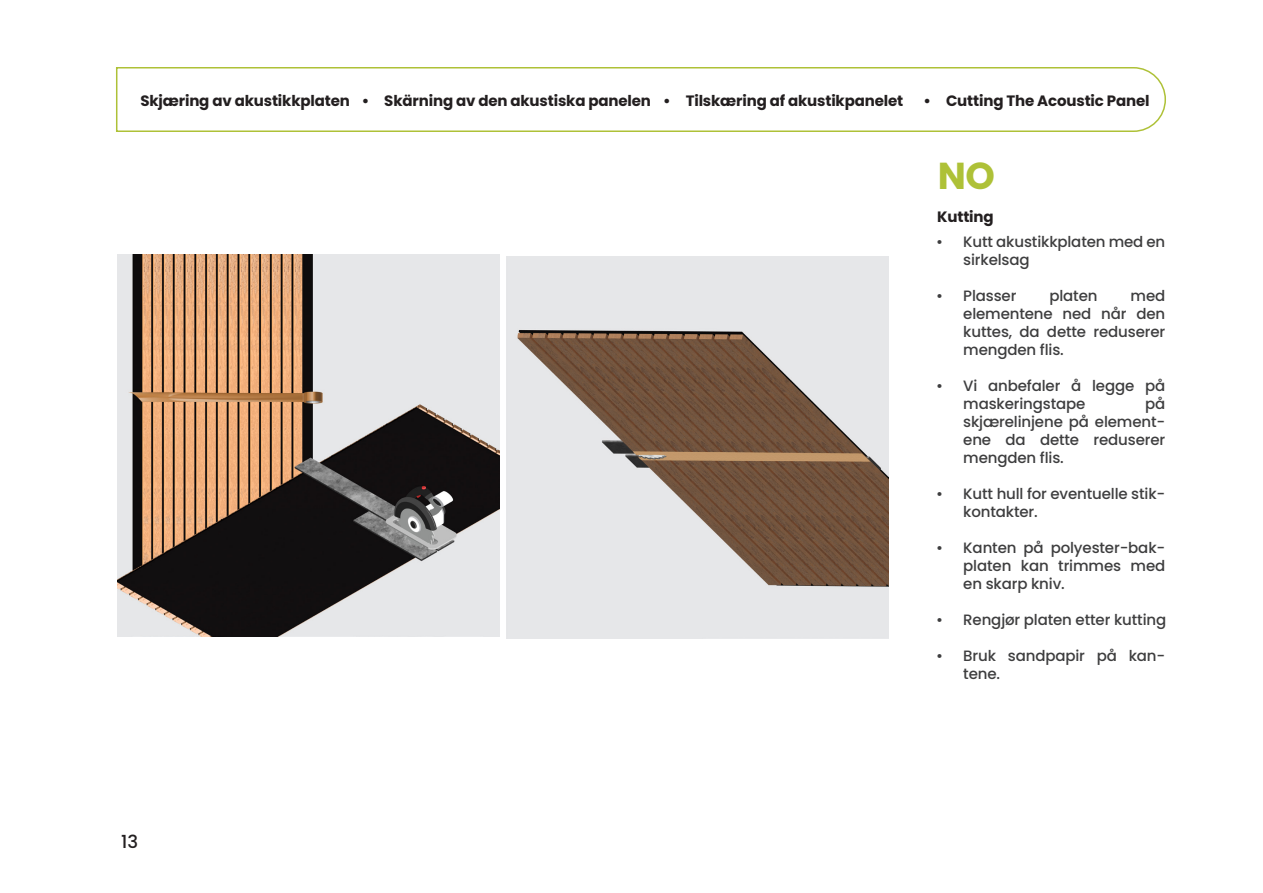
<style>
.page{position:relative;width:1263px;height:893px;background:#fff}
.page>*{position:absolute;margin:0;border:0;box-sizing:border-box;transform-origin:0 0}
.t1{font:700 37.5px "Poppins";color:#aec137}
.t2{font:500 18px "Poppins";color:#231f20}
.t3{font:500 15px/18px "Poppins";letter-spacing:-.01em;color:#3e3e3f}
.t4{font:700 15px "Poppins";letter-spacing:-.01em;color:#231f20}
</style>
<div class="page">
<svg style="left:116px;top:67px;width:1050px;height:65px"></svg>
<img style="left:117px;top:255px;width:382px;height:382px">
<img style="left:507px;top:256px;width:382px;height:382px">
<p class="t4" style="left:140px;top:92px;width:764px">Skjæring av akustikkplaten • Skärning av den akustiska panelen • Tilskæring af akustikpanelet</p>
<p class="t4" style="left:923px;top:92px;width:228px">• Cutting The Acoustic Panel</p>
<h1 class="t1" style="left:938px;top:154px;width:59px">NO</h1>
<p class="t4" style="left:937px;top:208px;width:58px">Kutting</p>
<p class="t2" style="left:121px;top:831px;width:18px">13</p>
<p class="t3" style="left:963px;top:233px;width:203px;text-indent:-27px">• Kutt akustikkplaten med en sirkelsag</p>
<p class="t3" style="left:936px;top:287px;width:82px">• Plasser</p>
<p class="t3" style="left:1049px;top:287px;width:50px">platen</p>
<p class="t3" style="left:963px;top:287px;width:203px;text-align:justify;text-indent:167px">med elementene ned når den kuttes, da dette reduserer mengden flis.</p>
<p class="t3" style="left:963px;top:377px;width:203px;text-indent:-27px">• Vi anbefaler å legge på maskeringstape</p>
<p class="t3" style="left:963px;top:395px;width:203px;text-align:justify;text-indent:182px">på skjærelinjene på element&shy;ene da dette reduserer mengden flis.</p>
<p class="t3" style="left:963px;top:485px;width:203px;text-indent:-27px">• Kutt hull for eventuelle stik&shy;kontakter.</p>
<p class="t3" style="left:963px;top:539px;width:203px;text-align:justify;text-indent:-27px">• Kanten på polyester-bak&shy;platen kan trimmes med en skarp kniv.</p>
<p class="t3" style="left:936px;top:611px;width:231px">• Rengjør platen etter kutting</p>
<p class="t3" style="left:963px;top:647px;width:203px;text-indent:-27px">• Bruk sandpapir på kan&shy;tene.</p>
</div>
